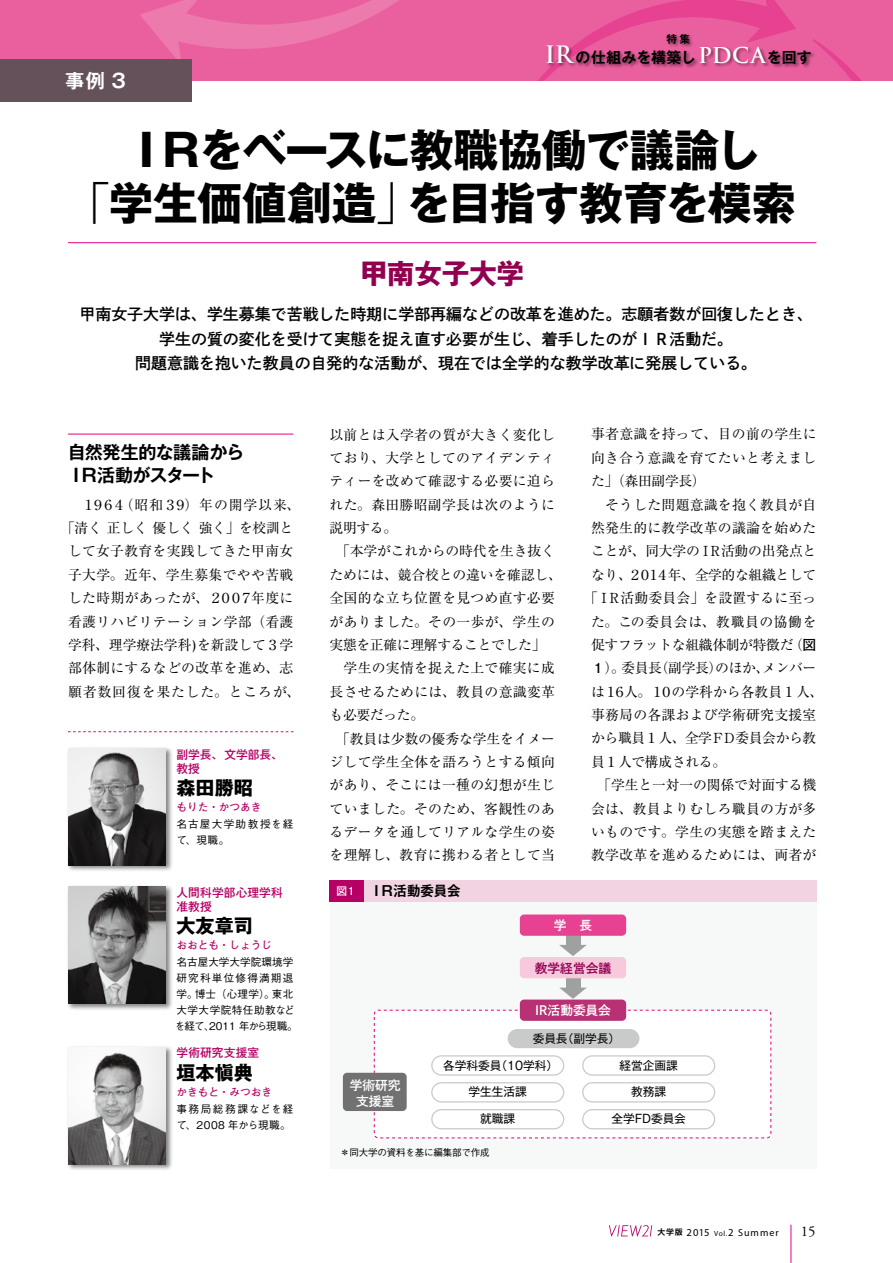
<style>
.page{position:relative;width:893px;height:1263px;background:#fff}
.page>*{position:absolute;margin:0;border:0;box-sizing:border-box;transform-origin:0 0}
.t1{font:700 44.7px/53.1px "Gothic MB101 Pro";letter-spacing:-.02em;color:#000;text-align:center}
.t2{font:700 27.6px "Gothic MB101 Pro";letter-spacing:-.005em;color:#910050}
.t3{font:700 19.2px "Gothic MB101 Pro";color:#000}
.t4{font:700 19.2px "Gothic MB101 Pro De";color:#fff}
.t5{font:700 18px/22.4px "Gothic MB101 Pro De";letter-spacing:-.04em;color:#000}
.t6{font:15.9px/24.5px "Shuei Go Kin Std B";color:#000;text-align:center}
.t7{font:700 14.85px "Gothic MB101 Pro De";letter-spacing:.005em;color:#000}
.t8{font:14.85px "Adobe Garamond Pro";color:#000}
.t9{font:13.8px/23.4px "Ryumin Pro";letter-spacing:.02em;color:#000;text-align:center}
.t10{font:13.8px "Ryumin Pro";letter-spacing:-.025em;color:#000}
.t11{font:13.8px "Ryumin Pro";color:#000}
.t12{font:13.8px "Ryumin Pro";letter-spacing:-.015em;color:#000}
.t13{font:13.8px "Ryumin Pro";letter-spacing:-.01em;color:#000}
.t14{font:13.8px "Ryumin Pro";letter-spacing:.04em;color:#000}
.t15{font:700 13.8px "Gothic MB101 Pro De";letter-spacing:-.01em;color:#000}
.t16{font:12.75px/15.9px "Shuei Go Kin Std B";color:#fff;text-align:center}
.t17{font:12.75px "Shuei Go Kin Std B";color:#910050}
.t18{font:11.7px "Gothic MB101 Pro";color:#000}
.t19{font:500 11.7px/13.8px "Gothic MB101 Pro";letter-spacing:.01em;color:#b60065}
.t20{font:11.7px "Gothic MB101 Pro";letter-spacing:-.065em;color:#000}
.t21{font:500 10.65px/15.9px "Gothic BBB Pro";letter-spacing:.01em;color:#000}
.t22{font:700 10.65px "Futo Go B101 Pro";color:#b60065}
.t23{font:500 10.65px/15.9px "Gothic BBB Pro";letter-spacing:.045em;color:#000}
.t24{font:500 10.65px/15.9px "Gothic BBB Pro";letter-spacing:.105em;color:#000}
.t25{font:700 10.65px "Gothic MB101 Pro De";color:#000}
.t26{font:10.05px "Myriad Pro";letter-spacing:.1em;color:#000}
.t27{font:500 9.6px "Gothic BBB Pro";letter-spacing:-.025em;color:#000}
.s1{font-family:"Trajan Pro";font-size:23.4px;color:#fff}
.s2{font-family:"Trajan Pro";font-size:21.3px;color:#fff}
.s3{font-weight:300}
.s4{font-family:"Futo Go B101 Pro";font-weight:700}
.s5{font-family:"Shuei Go Kin Std B";font-weight:400;font-size:10.65px;color:#fff}
.s6{font-family:"Gothic MB101 Pro De";font-weight:700;font-size:7.95px}
.s7{font-size:10.65px}
.s8{font-size:7.5px}
</style>
<div class="page">
<div style="left:0;top:0;width:893px;height:81px;background:#ea609e"></div>
<svg style="left:140px;top:0;width:259px;height:73px"></svg>
<svg style="left:815px;top:40px;width:47px;height:41px"></svg>
<svg style="left:538px;top:0;width:258px;height:81px"></svg>
<div style="left:330px;top:901px;width:486px;height:268px;background:#f7f8f8"></div>
<div style="left:566px;top:933px;width:14px;height:13px;background:#9fa0a0"></div>
<svg style="left:559px;top:945px;width:28px;height:11px"></svg>
<div style="left:566px;top:975px;width:14px;height:14px;background:#9fa0a0"></div>
<svg style="left:559px;top:987px;width:28px;height:12px"></svg>
<div style="left:374px;top:1010px;width:397px;height:128px;background:#fff;border-radius:4px"></div>
<div style="left:374px;top:1010px;width:397px;height:128px;border:1px dashed #e4007f;border-radius:4px"></div>
<div style="left:520px;top:914px;width:106px;height:22px;background:#e74291;border-radius:4px"></div>
<div style="left:520px;top:957px;width:106px;height:21px;background:#f7c9dd;border-radius:4px"></div>
<div style="left:520px;top:999px;width:106px;height:22px;background:#b83174;border-radius:4px"></div>
<div style="left:343px;top:1073px;width:64px;height:38px;background:#727171;border-radius:4px"></div>
<div style="left:431px;top:1055px;width:133px;height:21px;border:1px solid #c9caca;border-radius:10px"></div>
<div style="left:508px;top:1029px;width:131px;height:19px;background:#c9caca;border-radius:10px"></div>
<div style="left:431px;top:1109px;width:133px;height:20px;border:1px solid #c9caca;border-radius:10px"></div>
<div style="left:431px;top:1082px;width:133px;height:20px;border:1px solid #c9caca;border-radius:10px"></div>
<div style="left:582px;top:1055px;width:133px;height:21px;border:1px solid #c9caca;border-radius:10px"></div>
<div style="left:582px;top:1109px;width:133px;height:20px;border:1px solid #c9caca;border-radius:10px"></div>
<div style="left:582px;top:1082px;width:133px;height:20px;border:1px solid #c9caca;border-radius:10px"></div>
<div style="left:330px;top:880px;width:34px;height:21px;background:#b60065"></div>
<div style="left:364px;top:880px;width:452px;height:21px;background:#f1d4e1"></div>
<hr style="left:791px;top:1225px;width:1px;height:38px;background:#e4007f">
<svg style="left:609px;top:1225px;width:43px;height:11px"></svg>
<div style="left:66px;top:746px;width:107px;height:127px;background:#000;opacity:.5"></div>
<img style="left:68px;top:748px;width:98px;height:117px">
<div style="left:66px;top:884px;width:107px;height:127px;background:#000;opacity:.5"></div>
<img style="left:68px;top:887px;width:98px;height:116px">
<svg style="left:68px;top:731px;width:225px;height:1px"></svg>
<div style="left:66px;top:1045px;width:107px;height:126px;background:#000;opacity:.5"></div>
<img style="left:68px;top:1047px;width:98px;height:117px">
<div style="left:545px;top:33px;width:270px;height:36px;background:#000;opacity:.5"></div>
<div style="left:0;top:60px;width:191px;height:42px;background:#645159"></div>
<hr style="left:68px;top:242px;width:748px;height:1px;background:#e4007f">
<hr style="left:68px;top:434px;width:225px;height:1px;background:#e4007f">
<h3 class="t4" style="left:65px;top:65px;width:62px">事例 3</h3>
<p class="t25" style="left:666px;top:30px;width:25px">特集</p>
<p class="t7" style="left:545px;top:45px;width:268px"><span class="s1">IR</span> の仕組みを構築し <span class="s2">PDCA</span>を回す</p>
<h1 class="t1" style="left:66px;top:118px;width:732px">ＩＲをベースに教職協働で議論し<br><span class="s3">「</span>学生価値創造<span class="s3">」</span>を目指す教育を模索</h1>
<h2 class="t2" style="left:360px;top:250px;width:166px">甲南女子大学</h2>
<p class="t6" style="left:79px;top:302px;width:735px">甲南女子大学は、学生募集で苦戦した時期に学部再編などの改革を進めた。志願者数が回復したとき、学生の質の変化を受けて実態を捉え直す必要が生じ、着手したのがＩＲ活動だ。<br>問題意識を抱いた教員の自発的な活動が、現在では全学的な教学改革に発展している。</p>
<h3 class="t5" style="left:67px;top:439px;width:178px">自然発生的な議論から<br>ＩＲ活動がスタート</h3>
<p class="t9" style="left:61px;top:492px;width:241px">　１９６４（昭和３９）年の開学以来、「清く 正しく 優しく 強く」を校訓として女子教育を実践してきた甲南女子大学。近年、学生募集でやや苦戦した時期があったが、２００７年度に看護リハビリテーション学部（看護学科、理学療法学科)を新設して３学部体制にするなどの改革を進め、志願者数回復を果たした。ところが、</p>
<p class="t19" style="left:176px;top:746px;width:108px">副学長、文学部長、教授</p>
<h3 class="t3" style="left:176px;top:772px;width:78px">森田勝昭</h3>
<p class="t22" style="left:176px;top:798px;width:87px">もりた・かつあき</p>
<p class="t24" style="left:176px;top:815px;width:118px">名古屋大学助教授を経て、現職。</p>
<p class="t19" style="left:176px;top:884px;width:108px">人間科学部心理学科准教授</p>
<h3 class="t3" style="left:176px;top:910px;width:78px">大友章司</h3>
<p class="t22" style="left:176px;top:936px;width:97px">おおとも・しょうじ</p>
<p class="t21" style="left:175px;top:953px;width:124px">名古屋大学大学院環境学研究科単位修得満期退学。博士（心理学）。東北大学大学院特任助教などを経て、2011 年から現職。</p>
<p class="t19" style="left:176px;top:1045px;width:84px">学術研究支援室</p>
<h3 class="t3" style="left:176px;top:1057px;width:78px">垣本愼典</h3>
<p class="t22" style="left:176px;top:1083px;width:97px">かきもと・みつおき</p>
<p class="t23" style="left:176px;top:1099px;width:118px">事務局総務課などを経て、2008 年から現職。</p>
<p class="t9" style="left:330px;top:422px;width:234px;text-align:left">以前とは入学者の質が大きく変化しており、大学としてのアイデンティティーを改めて確認する必要に迫られた。森田勝昭副学長は次のように説明する。<br>　「本学がこれからの時代を生き抜くためには、競合校との違いを確認し、全国的な立ち位置を見つめ直す必要がありました。その一歩が、学生の実態を正確に理解することでした」　学生の実情を捉えた上で確実に成長させるためには、教員の意識変革も必要だった。<br>　「教員は少数の優秀な学生をイメージして学生全体を語ろうとする傾向があり、そこには一種の幻想が生じていました。そのため、客観性のあるデータを通してリアルな学生の姿を理解し、教育に携わる者として当</p>
<p class="t9" style="left:591px;top:422px;width:227px;text-align:justify">事者意識を持って、目の前の学生に向き合う意識を育てたいと考えました」（森田副学長）</p>
<p class="t9" style="left:605px;top:492px;width:213px">そうした問題意識を抱く教員が自</p>
<p class="t9" style="left:591px;top:515px;width:227px">然発生的に教学改革の議論を始めた</p>
<p class="t12" style="left:591px;top:540px;width:227px">ことが、同大学のＩＲ活動の出発点と</p>
<p class="t10" style="left:591px;top:564px;width:227px">なり、２０１４年、全学的な組織として</p>
<p class="t9" style="left:584px;top:585px;width:234px">「ＩＲ活動委員会」を設置するに至っ</p>
<p class="t14" style="left:591px;top:610px;width:227px">た。この委員会は、教職員の協働を</p>
<p class="t10" style="left:591px;top:634px;width:227px">促すフラットな組織体制が特徴だ（<span class="s4">図</span></p>
<p class="t10" style="left:591px;top:657px;width:227px"><span class="s4">１</span>）。委員長（副学長）のほか、メンバー</p>
<p class="t11" style="left:591px;top:681px;width:234px">は１６人。１０の学科から各教員１人、</p>
<p class="t9" style="left:591px;top:702px;width:227px">事務局の各課および学術研究支援室</p>
<p class="t10" style="left:591px;top:727px;width:227px">から職員１人、全学ＦＤ委員会から教</p>
<p class="t10" style="left:591px;top:751px;width:137px">員１人で構成される。</p>
<p class="t13" style="left:591px;top:774px;width:227px">　「学生と一対一の関係で対面する機</p>
<p class="t9" style="left:591px;top:796px;width:227px">会は、教員よりむしろ職員の方が多</p>
<p class="t9" style="left:591px;top:819px;width:227px">いものです。学生の実態を踏まえた</p>
<p class="t9" style="left:591px;top:842px;width:227px">教学改革を進めるためには、両者が</p>
<p class="t15" style="left:337px;top:879px;width:125px"><span class="s5">図１</span> ＩＲ活動委員会</p>
<p class="t16" style="left:554px;top:917px;width:40px">学　長</p>
<p class="t17" style="left:535px;top:959px;width:78px">教学経営会議</p>
<p class="t16" style="left:531px;top:1002px;width:82px">ＩＲ活動委員会</p>
<p class="t18" style="left:533px;top:1029px;width:89px">委員長（副学長）</p>
<p class="t16" style="left:350px;top:1077px;width:53px">学術研究支援室</p>
<p class="t18" style="left:443px;top:1055px;width:117px">各学科委員（10学科）</p>
<p class="t18" style="left:469px;top:1082px;width:60px">学生生活課</p>
<p class="t18" style="left:480px;top:1109px;width:37px">就職課</p>
<p class="t27" style="left:340px;top:1144px;width:151px">＊同大学の資料を基に編集部で作成</p>
<p class="t18" style="left:619px;top:1055px;width:60px">経営企画課</p>
<p class="t18" style="left:631px;top:1082px;width:37px">教務課</p>
<p class="t20" style="left:611px;top:1109px;width:76px">全学ＦＤ委員会</p>
<p class="t26" style="left:657px;top:1226px;width:123px"><span class="s6">大学版</span> <span class="s7">2015</span> <span class="s8">Vol.</span><span class="s7">2</span> Summer</p>
<p class="t8" style="left:801px;top:1222px;width:16px">15</p>
</div>
